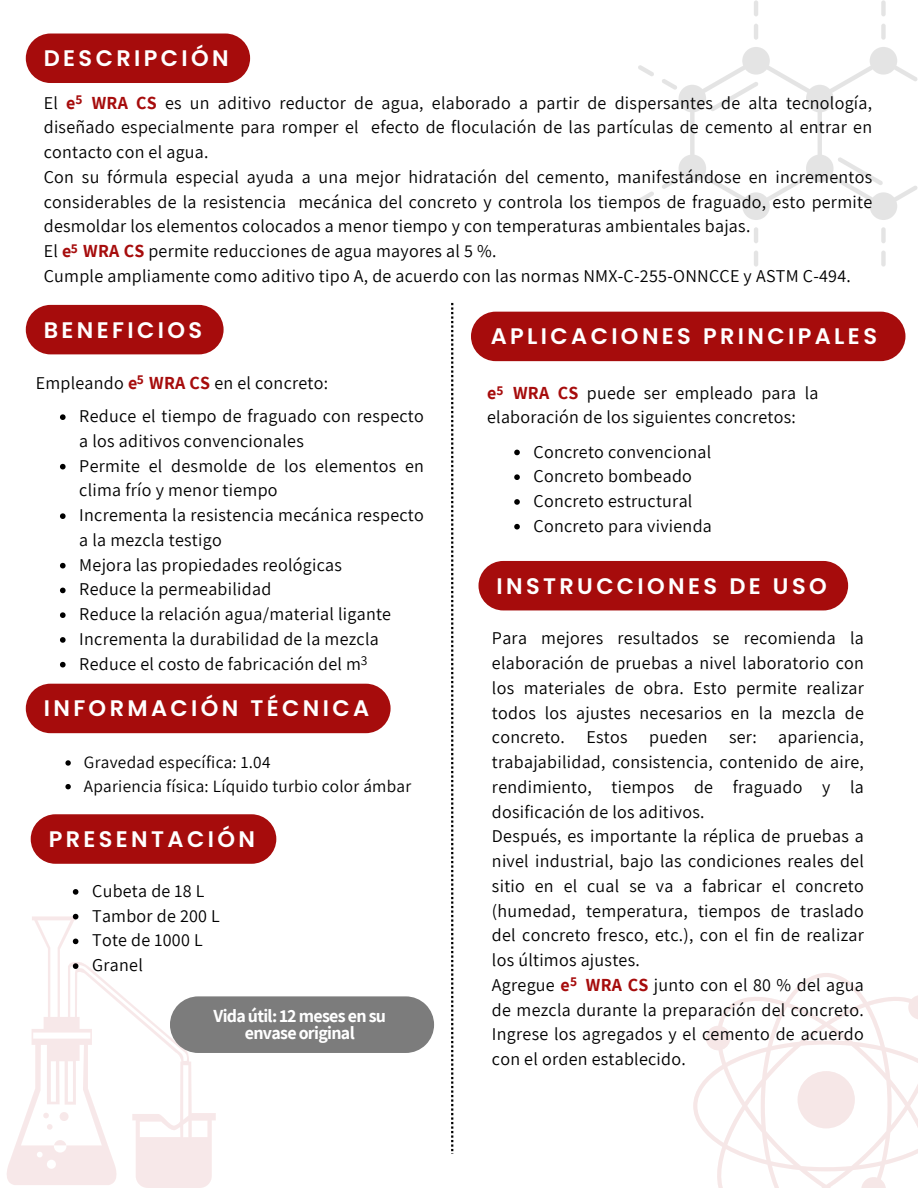
<style>
.page{position:relative;width:918px;height:1188px;background:#fff}
.page>*{position:absolute;margin:0;border:0;box-sizing:border-box;transform-origin:0 0}
.t1{font:600 22.5px "Poppins";letter-spacing:.15em;color:#fff}
.t2{font:18px/24.8px "Assistant";letter-spacing:.015em;color:#000;text-align:justify}
.t3{font:700 18px/16.8px "Assistant";letter-spacing:-.04em;color:#fff;text-align:center}
.t4{font:17.25px "Assistant";letter-spacing:.015em;color:#000}
.t5{font:700 13.5px "Assistant";color:#a60c0c}
.t6{font:13.5px "Assistant";color:#000}
.s1{font-weight:700;color:#a60c0c}
</style>
<div class="page">
<svg style="left:638px;top:65px;width:16px;height:11px"></svg>
<svg style="left:638px;top:191px;width:16px;height:12px"></svg>
<hr style="left:754px;top:227px;width:4px;height:16px;background:#e4e4e4;border-radius:2px">
<hr style="left:754px;top:251px;width:4px;height:16px;background:#e4e4e4;border-radius:2px">
<div style="left:881px;top:227px;width:5px;height:16px;background:#e4e4e4;border-radius:2px"></div>
<div style="left:881px;top:251px;width:5px;height:16px;background:#e4e4e4;border-radius:2px"></div>
<hr style="left:754px;top:0;width:4px;height:16px;background:#e4e4e4;border-radius:2px">
<hr style="left:754px;top:24px;width:4px;height:16px;background:#e4e4e4;border-radius:2px">
<div style="left:881px;top:0;width:5px;height:16px;background:#e4e4e4;border-radius:2px"></div>
<div style="left:881px;top:24px;width:5px;height:16px;background:#e4e4e4;border-radius:2px"></div>
<svg style="left:662px;top:47px;width:256px;height:173px"></svg>
<svg style="left:693px;top:973px;width:225px;height:215px"></svg>
<div style="left:798px;top:1071px;width:57px;height:57px;background:#f6e7e7;border-radius:50%"></div>
<svg style="left:7px;top:916px;width:209px;height:272px"></svg>
<svg style="left:60px;top:1112px;width:9px;height:9px"></svg>
<svg style="left:43px;top:1113px;width:6px;height:5px"></svg>
<svg style="left:47px;top:1124px;width:6px;height:6px"></svg>
<svg style="left:54px;top:1140px;width:12px;height:5px"></svg>
<div style="left:26px;top:34px;width:224px;height:49px;background:#a60c0c;border-radius:25px"></div>
<svg style="left:451px;top:303px;width:2px;height:851px"></svg>
<div style="left:26px;top:305px;width:198px;height:49px;background:#a60c0c;border-radius:25px"></div>
<svg style="left:60px;top:414px;width:6px;height:6px"></svg>
<svg style="left:60px;top:464px;width:6px;height:5px"></svg>
<svg style="left:60px;top:513px;width:6px;height:6px"></svg>
<svg style="left:60px;top:563px;width:6px;height:5px"></svg>
<svg style="left:60px;top:588px;width:6px;height:5px"></svg>
<svg style="left:60px;top:612px;width:6px;height:6px"></svg>
<svg style="left:60px;top:637px;width:6px;height:6px"></svg>
<svg style="left:60px;top:662px;width:6px;height:5px"></svg>
<div style="left:26px;top:684px;width:365px;height:49px;background:#a60c0c;border-radius:25px"></div>
<svg style="left:65px;top:760px;width:6px;height:6px"></svg>
<svg style="left:65px;top:784px;width:6px;height:5px"></svg>
<div style="left:31px;top:814px;width:245px;height:50px;background:#a60c0c;border-radius:25px"></div>
<svg style="left:73px;top:889px;width:5px;height:6px"></svg>
<svg style="left:73px;top:914px;width:5px;height:5px"></svg>
<svg style="left:73px;top:939px;width:5px;height:5px"></svg>
<svg style="left:73px;top:963px;width:5px;height:6px"></svg>
<div style="left:170px;top:996px;width:264px;height:57px;background:#7c7c7c"></div>
<div style="left:471px;top:312px;width:434px;height:49px;background:#a60c0c;border-radius:25px"></div>
<svg style="left:514px;top:450px;width:6px;height:5px"></svg>
<svg style="left:514px;top:474px;width:6px;height:6px"></svg>
<svg style="left:514px;top:499px;width:6px;height:6px"></svg>
<svg style="left:514px;top:524px;width:6px;height:6px"></svg>
<div style="left:479px;top:561px;width:369px;height:49px;background:#a60c0c;border-radius:25px"></div>
<p class="t1" style="left:44px;top:43px;width:186px">DESCRIPCIÓN</p>
<p class="t2" style="left:44px;top:90px;width:830px">El <span class="s1">e WRA CS</span> es un aditivo reductor de agua, elaborado a partir de dispersantes de alta tecnología, diseñado especialmente para romper el efecto de floculación de las partículas de cemento al entrar en contacto con el agua.</p>
<p class="t2" style="left:44px;top:164px;width:830px">Con su fórmula especial ayuda a una mejor hidratación del cemento, manifestándose en incrementos considerables de la resistencia mecánica del concreto y controla los tiempos de fraguado, esto permite desmoldar los elementos colocados a menor tiempo y con temperaturas ambientales bajas.</p>
<p class="t2" style="left:44px;top:238px;width:454px">El <span class="s1">e WRA CS</span> permite reducciones de agua mayores al 5 %.</p>
<p class="t2" style="left:44px;top:263px;width:809px">Cumple ampliamente como aditivo tipo A, de acuerdo con las normas NMX-C-255-ONNCCE y ASTM C-494.</p>
<p class="t5" style="left:75px;top:90px;width:9px">5</p>
<h1 class="t5" style="left:71px;top:239px;width:9px">5</h1>
<h1 class="t1" style="left:44px;top:314px;width:160px">BENEFICIOS</h1>
<p class="t5" style="left:137px;top:370px;width:9px">5</p>
<h1 class="t2" style="left:36px;top:370px;width:294px">Empleando <span class="s1">e WRA CS</span> en el concreto:</h1>
<p class="t2" style="left:79px;top:403px;width:346px">Reduce el tiempo de fraguado con respecto a los aditivos convencionales</p>
<p class="t2" style="left:79px;top:453px;width:346px">Permite el desmolde de los elementos en clima frío y menor tiempo</p>
<p class="t2" style="left:79px;top:502px;width:346px">Incrementa la resistencia mecánica respecto a la mezcla testigo</p>
<p class="t2" style="left:79px;top:552px;width:264px">Mejora las propiedades reológicas</p>
<p class="t2" style="left:79px;top:577px;width:193px">Reduce la permeabilidad</p>
<p class="t2" style="left:79px;top:601px;width:313px">Reduce la relación agua/material ligante</p>
<h1 class="t2" style="left:79px;top:626px;width:301px">Incrementa la durabilidad de la mezcla</h1>
<p class="t2" style="left:79px;top:651px;width:283px">Reduce el costo de fabricación del m</p>
<p class="t1" style="left:44px;top:693px;width:327px">INFORMACIÓN TÉCNICA</p>
<p class="t4" style="left:84px;top:750px;width:188px">Gravedad específica: 1.04</p>
<p class="t4" style="left:84px;top:774px;width:329px">Apariencia física: Líquido turbio color ámbar</p>
<p class="t1" style="left:49px;top:823px;width:208px">PRESENTACIÓN</p>
<p class="t2" style="left:92px;top:878px;width:114px">Cubeta de 18 L</p>
<p class="t2" style="left:92px;top:903px;width:129px">Tambor de 200 L</p>
<p class="t2" style="left:92px;top:927px;width:112px">Tote de 1000 L</p>
<p class="t2" style="left:92px;top:952px;width:52px">Granel</p>
<p class="t3" style="left:214px;top:1007px;width:174px">Vida útil: 12 meses en su envase original</p>
<h2 class="t6" style="left:361px;top:651px;width:8px">3</h2>
<p class="t1" style="left:491px;top:321px;width:388px">APLICACIONES PRINCIPALES</p>
<p class="t2" style="left:487px;top:380px;width:333px"><span class="s1">e WRA CS</span> puede ser empleado para la elaboración de los siguientes concretos:</p>
<p class="t5" style="left:497px;top:381px;width:9px">5</p>
<h1 class="t2" style="left:534px;top:439px;width:179px">Concreto convencional</h1>
<p class="t2" style="left:534px;top:463px;width:160px">Concreto bombeado</p>
<p class="t2" style="left:534px;top:488px;width:160px">Concreto estructural</p>
<h1 class="t2" style="left:534px;top:513px;width:180px">Concreto para vivienda</h1>
<p class="t1" style="left:497px;top:570px;width:332px">INSTRUCCIONES DE USO</p>
<p class="t2" style="left:492px;top:625px;width:373px">Para mejores resultados se recomienda la elaboración de pruebas a nivel laboratorio con los materiales de obra. Esto permite realizar todos los ajustes necesarios en la mezcla de concreto. Estos pueden ser: apariencia, trabajabilidad, consistencia, contenido de aire, rendimiento, tiempos de fraguado y la dosificación de los aditivos.</p>
<p class="t2" style="left:492px;top:823px;width:373px">Después, es importante la réplica de pruebas a nivel industrial, bajo las condiciones reales del sitio en el cual se va a fabricar el concreto (humedad, temperatura, tiempos de traslado del concreto fresco, etc.), con el fin de realizar los últimos ajustes.</p>
<p class="t2" style="left:492px;top:972px;width:373px">Agregue <span class="s1">e WRA CS</span> junto con el 80 % del agua de mezcla durante la preparación del concreto.<br>Ingrese los agregados y el cemento de acuerdo con el orden establecido.</p>
<p class="t5" style="left:570px;top:972px;width:9px">5</p>
</div>
